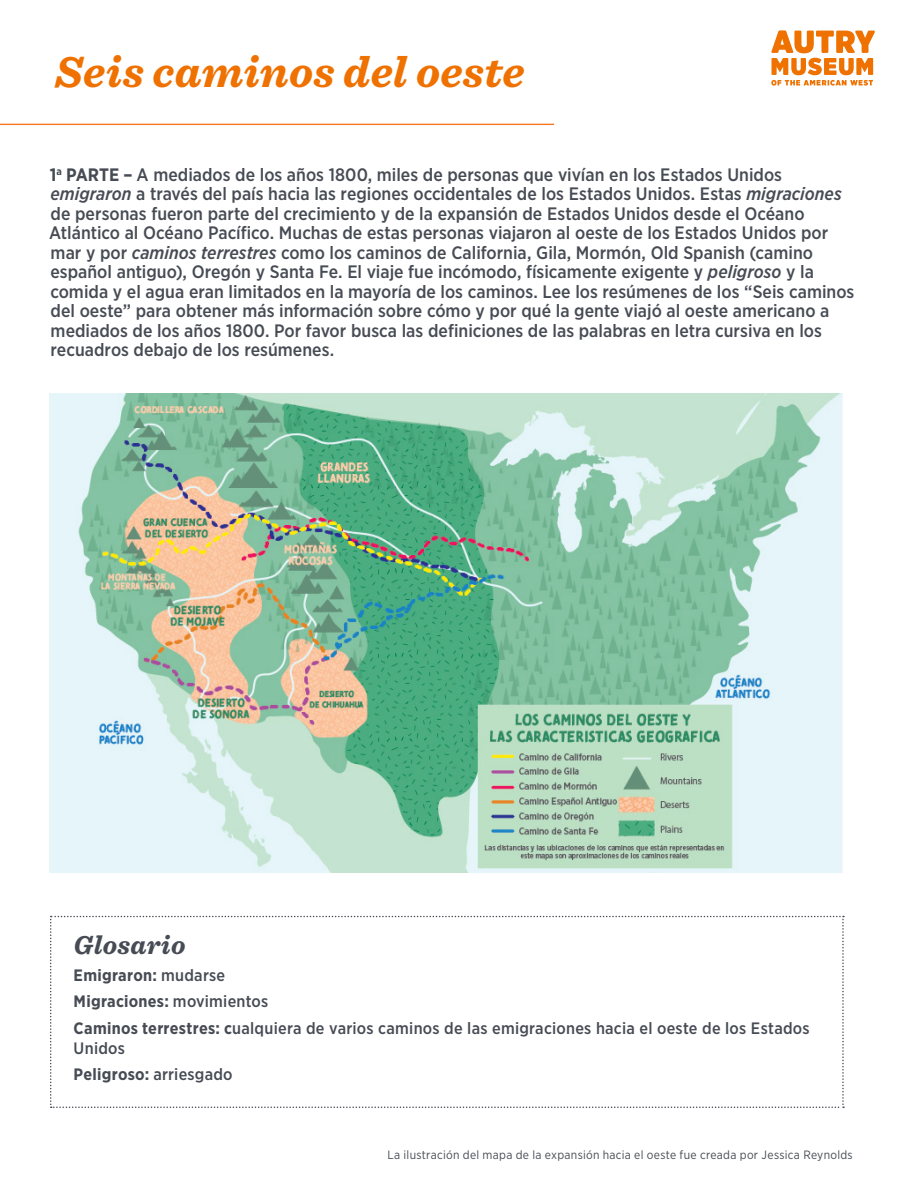
<style>
.page{position:relative;width:918px;height:1188px;background:#fff}
.page>*{position:absolute;margin:0;border:0;box-sizing:border-box;transform-origin:0 0}
._1_1_Header{font:italic 700 45px "Sentinel";letter-spacing:.005em;color:#ef7100}
._1_1_Header-2{font:italic 700 27px "Sentinel";letter-spacing:.015em;color:#464b54}
._1_1_Header-3{font:500 18px/19.5px "Gotham Narrow";color:#464b54}
._1_1_Header-4{font:500 16.5px/19.8px "Gotham Narrow";letter-spacing:.015em;color:#464b54}
._1_1_Header-5{font:700 16.5px "Gotham Narrow";letter-spacing:.015em;color:#464b54}
._1_1_Header-6{font:12px "Gotham Narrow";letter-spacing:.025em;color:#464b54}
.s1{font-weight:700}
.s2{font-style:italic}
.s3{font-weight:500}
</style>
<div class="page">
<svg style="left:0;top:123px;width:554px;height:3px"></svg>
<svg style="left:50px;top:916px;width:794px;height:192px"></svg>
<svg style="left:771px;top:30px;width:104px;height:56px"></svg>
<img style="left:50px;top:393px;width:793px;height:480px">
<p class="_1_1_Header" style="left:55px;top:36px;width:471px">Seis caminos del oeste</p>
<p class="_1_1_Header-3" style="left:49px;top:164px;width:807px"><span class="s1">1</span><sup>a</sup> <span class="s1">PARTE –</span> A mediados de los años 1800, miles de personas que vivían en los Estados Unidos <span class="s2">emigraron</span> a través del país hacia las regiones occidentales de los Estados Unidos. Estas <span class="s2">migraciones </span>de personas fueron parte del crecimiento y de la expansión de Estados Unidos desde el Océano Atlántico al Océano Pacífico. Muchas de estas personas viajaron al oeste de los Estados Unidos por mar y por <span class="s2">caminos terrestres</span> como los caminos de California, Gila, Mormón, Old Spanish (camino español antiguo), Oregón y Santa Fe. El viaje fue incómodo, físicamente exigente y <span class="s2">peligroso</span> y la comida y el agua eran limitados en la mayoría de los caminos. Lee los resúmenes de los “Seis caminos del oeste” para obtener más información sobre cómo y por qué la gente viajó al oeste americano a mediados de los años 1800. Por favor busca las definiciones de las palabras en letra cursiva en los recuadros debajo de los resúmenes.</p>
<p class="_1_1_Header-2" style="left:74px;top:924px;width:113px">Glosario</p>
<p class="_1_1_Header-5" style="left:74px;top:964px;width:153px">Emigraron: <span class="s3">mudarse</span></p>
<p class="_1_1_Header-5" style="left:74px;top:991px;width:196px">Migraciones: <span class="s3">movimientos</span></p>
<p class="_1_1_Header-4" style="left:74px;top:1018px;width:737px"><span class="s1">Caminos terrestres: c</span>ualquiera de varios caminos de las emigraciones hacia el oeste de los Estados<br>Unidos</p>
<p class="_1_1_Header-5" style="left:74px;top:1064px;width:161px">Peligroso: <span class="s3">arriesgado</span></p>
<p class="_1_1_Header-6" style="left:388px;top:1147px;width:467px">La ilustración del mapa de la expansión hacia el oeste fue creada por Jessica Reynolds</p>
</div>
